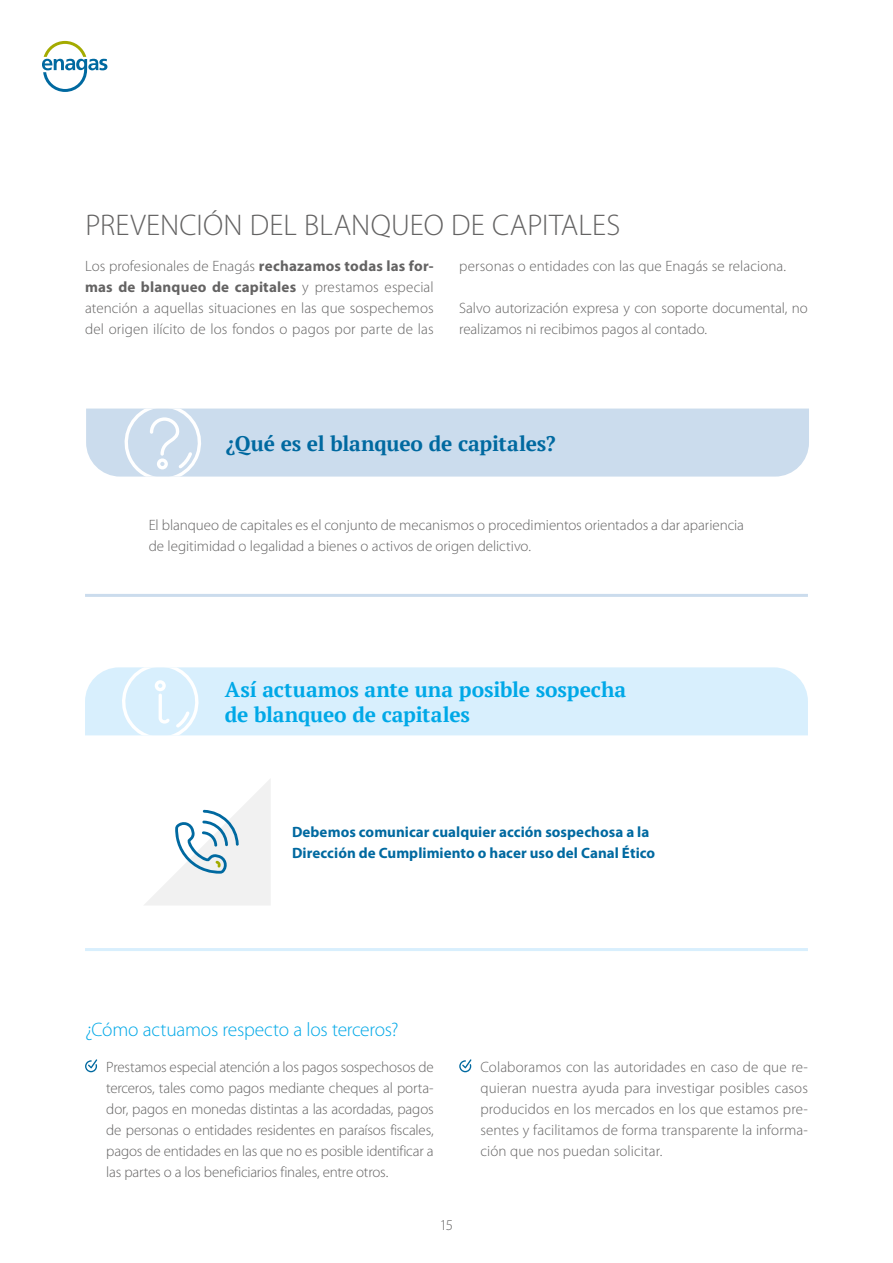
<style>
.page{position:relative;width:893px;height:1263px;background:#fff}
.page>*{position:absolute;margin:0;border:0;box-sizing:border-box;transform-origin:0 0}
.t1{font:300 30px "Myriad Pro";letter-spacing:.005em;color:#646363}
.t2{font:700 21px/24px "PT Serif";letter-spacing:-.005em;color:#00a8e7}
.t3{font:700 21px "PT Serif";letter-spacing:-.01em;color:#0069a0}
.t4{font:300 19.5px "Myriad Pro";letter-spacing:-.015em;color:#00a8e7}
.t5{font:300 15px/21px "Myriad Pro";color:#646363;text-align:justify}
.t6{font:700 15px/21px "Myriad Pro";letter-spacing:.005em;color:#0069a0}
.s1{font-weight:700}
</style>
<div class="page">
<svg style="left:42px;top:41px;width:65px;height:51px"></svg>
<svg style="left:85px;top:1059px;width:12px;height:13px"></svg>
<svg style="left:459px;top:1059px;width:12px;height:13px"></svg>
<svg style="left:144px;top:779px;width:127px;height:126px"></svg>
<hr style="left:85px;top:948px;width:723px;height:3px;background:#d8effd">
<div style="left:85px;top:667px;width:723px;height:68px;background:#d8effd"></div>
<svg style="left:121px;top:667px;width:79px;height:68px"></svg>
<div style="left:86px;top:408px;width:723px;height:69px;background:#cbdced"></div>
<svg style="left:119px;top:408px;width:83px;height:69px"></svg>
<hr style="left:85px;top:594px;width:723px;height:3px;background:#cbdced">
<h1 class="t1" style="left:85px;top:209px;width:537px">PREVENCIÓN DEL BLANQUEO DE CAPITALES</h1>
<p class="t5" style="left:85px;top:256px;width:350px">Los profesionales de Enagás <span class="s1">rechazamos todas las for&shy;mas de blanqueo de capitales</span> y prestamos especial atención a aquellas situaciones en las que sospechemos del origen ilícito de los fondos o pagos por parte de las</p>
<p class="t5" style="left:459px;top:256px;width:328px">personas o entidades con las que Enagás se relaciona.</p>
<p class="t5" style="left:459px;top:298px;width:350px">Salvo autorización expresa y con soporte documental, no realizamos ni recibimos pagos al contado.</p>
<h2 class="t3" style="left:226px;top:429px;width:331px">¿Qué es el blanqueo de capitales?</h2>
<p class="t5" style="left:149px;top:515px;width:597px">El blanqueo de capitales es el conjunto de mecanismos o procedimientos orientados a dar apariencia de legitimidad o legalidad a bienes o activos de origen delictivo.</p>
<h2 class="t2" style="left:225px;top:678px;width:403px">Así actuamos ante una posible sospecha de blanqueo de capitales</h2>
<p class="t6" style="left:292px;top:821px;width:365px">Debemos comunicar cualquier acción sospechosa a la<br>Dirección de Cumplimiento o hacer uso del Canal Ético</p>
<h3 class="t4" style="left:85px;top:1019px;width:315px">¿Cómo actuamos respecto a los terceros?</h3>
<p class="t5" style="left:106px;top:1057px;width:329px">Prestamos especial atención a los pagos sospechosos de terceros, tales como pagos mediante cheques al porta&shy;dor, pagos en monedas distintas a las acordadas, pagos de personas o entidades residentes en paraísos fiscales, pagos de entidades en las que no es posible identificar a las partes o a los beneficiarios finales, entre otros.</p>
<p class="t5" style="left:480px;top:1057px;width:329px">Colaboramos con las autoridades en caso de que re&shy;quieran nuestra ayuda para investigar posibles casos producidos en los mercados en los que estamos pre&shy;sentes y facilitamos de forma transparente la informa&shy;ción que nos puedan solicitar.</p>
<p class="t5" style="left:440px;top:1214px;width:15px">15</p>
</div>
